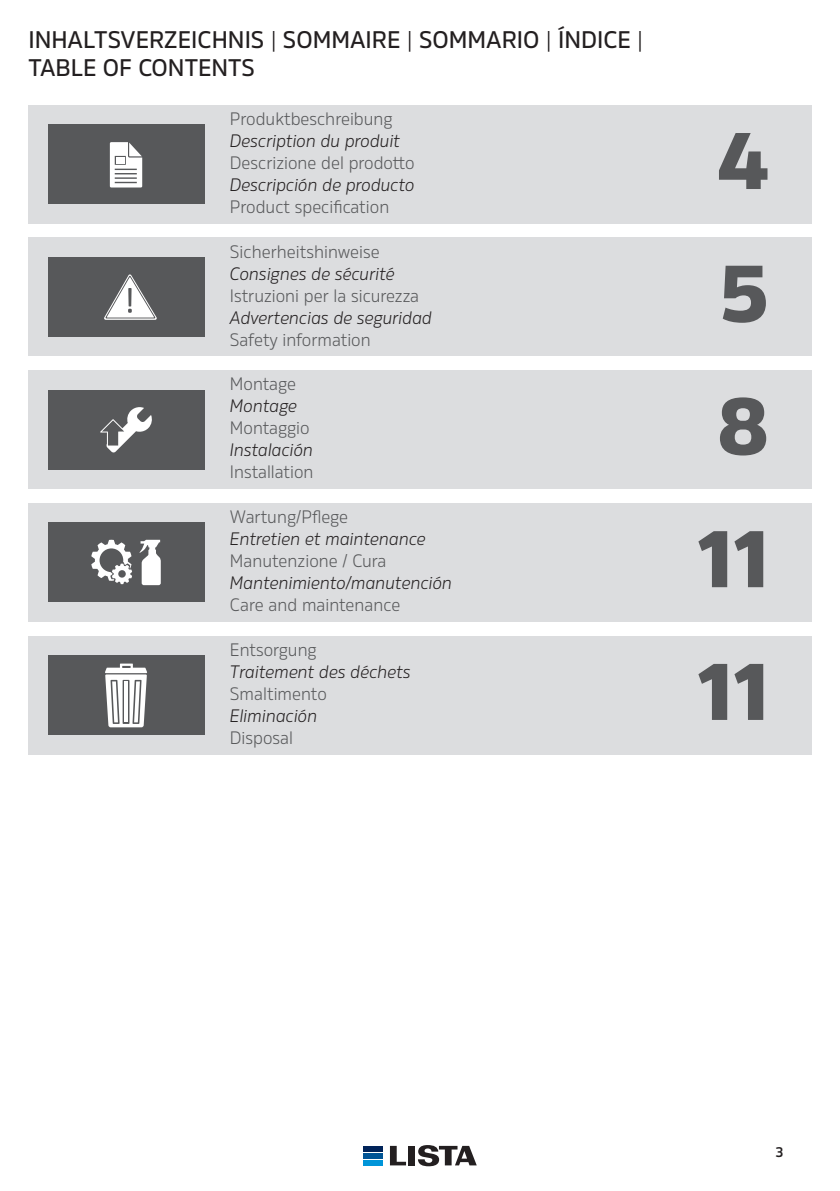
<style>
.page{position:relative;width:840px;height:1191px;background:#fff}
.page>*{position:absolute;margin:0;border:0;box-sizing:border-box;transform-origin:0 0}
.t1{font:800 80px "Rleud";color:#57585a}
.t2{font:500 24px/28px "Rleud";color:#231f20}
.t3{font:300 18px "Rleud";color:#57585a}
.t4{font:italic 300 18px "Rleud";color:#231f20}
.t5{font:600 14px "Rleud";color:#231f20}
.s1{font-weight:300;font-style:italic}
</style>
<div class="page">
<div style="left:28px;top:105px;width:783px;height:118px;background:#dcdddf"></div>
<div style="left:28px;top:238px;width:783px;height:118px;background:#dcdddf"></div>
<div style="left:28px;top:370px;width:783px;height:119px;background:#dcdddf"></div>
<div style="left:28px;top:503px;width:783px;height:118px;background:#dcdddf"></div>
<div style="left:28px;top:636px;width:783px;height:118px;background:#dcdddf"></div>
<div style="left:48px;top:390px;width:156px;height:79px;background:#57585a"></div>
<svg style="left:100px;top:407px;width:52px;height:45px"></svg>
<div style="left:48px;top:125px;width:156px;height:79px;background:#57585a"></div>
<svg style="left:110px;top:142px;width:32px;height:45px"></svg>
<div style="left:48px;top:523px;width:156px;height:79px;background:#57585a"></div>
<svg style="left:91px;top:540px;width:41px;height:44px"></svg>
<svg style="left:139px;top:540px;width:22px;height:45px"></svg>
<div style="left:48px;top:257px;width:156px;height:80px;background:#57585a"></div>
<svg style="left:104px;top:274px;width:53px;height:46px"></svg>
<div style="left:48px;top:655px;width:156px;height:80px;background:#57585a"></div>
<svg style="left:105px;top:663px;width:42px;height:64px"></svg>
<div style="left:363px;top:1145px;width:19px;height:6px;background:#002359"></div>
<div style="left:363px;top:1152px;width:19px;height:6px;background:#005495"></div>
<div style="left:363px;top:1159px;width:19px;height:6px;background:#0095d9"></div>
<svg style="left:390px;top:1145px;width:16px;height:20px"></svg>
<div style="left:408px;top:1145px;width:6px;height:20px;background:#231f20"></div>
<svg style="left:418px;top:1145px;width:58px;height:21px"></svg>
<h2 class="t2" style="left:28px;top:24px;width:616px">INHALTSVERZEICHNIS <span class="s1">|</span> SOMMAIRE <span class="s1">|</span> SOMMARIO <span class="s1">|</span> ÍNDICE <span class="s1">|<br></span>TABLE OF CONTENTS</h2>
<p class="t3" style="left:230px;top:107px;width:164px">Produktbeschreibung</p>
<p class="t4" style="left:230px;top:129px;width:172px">Description du produit</p>
<p class="t3" style="left:230px;top:151px;width:186px">Descrizione del prodotto</p>
<p class="t4" style="left:230px;top:173px;width:186px">Descripción de producto</p>
<p class="t3" style="left:230px;top:195px;width:161px">Product specification</p>
<p class="t3" style="left:230px;top:240px;width:151px">Sicherheitshinweise</p>
<p class="t4" style="left:230px;top:262px;width:166px">Consignes de sécurité</p>
<p class="t3" style="left:230px;top:284px;width:191px">Istruzioni per la sicurezza</p>
<p class="t4" style="left:230px;top:306px;width:203px">Advertencias de seguridad</p>
<p class="t3" style="left:230px;top:328px;width:142px">Safety information</p>
<p class="t3" style="left:230px;top:372px;width:68px">Montage</p>
<p class="t4" style="left:230px;top:394px;width:69px">Montage</p>
<p class="t3" style="left:230px;top:416px;width:81px">Montaggio</p>
<p class="t4" style="left:230px;top:438px;width:85px">Instalación</p>
<p class="t3" style="left:230px;top:460px;width:85px">Installation</p>
<p class="t3" style="left:230px;top:505px;width:120px">Wartung/Pflege</p>
<p class="t4" style="left:230px;top:527px;width:197px">Entretien et maintenance</p>
<p class="t3" style="left:230px;top:549px;width:158px">Manutenzione / Cura</p>
<p class="t4" style="left:230px;top:571px;width:224px">Mantenimiento/manutención</p>
<p class="t3" style="left:230px;top:593px;width:172px">Care and maintenance</p>
<p class="t3" style="left:230px;top:638px;width:88px">Entsorgung</p>
<p class="t4" style="left:230px;top:660px;width:182px">Traitement des déchets</p>
<p class="t3" style="left:230px;top:682px;width:98px">Smaltimento</p>
<p class="t4" style="left:230px;top:704px;width:89px">Eliminación</p>
<p class="t3" style="left:230px;top:726px;width:65px">Disposal</p>
<h1 class="t1" style="left:716px;top:103px;width:53px">4</h1>
<h1 class="t1" style="left:720px;top:235px;width:50px">5</h1>
<h1 class="t1" style="left:716px;top:368px;width:53px">8</h1>
<h1 class="t1" style="left:696px;top:501px;width:73px">11</h1>
<h1 class="t1" style="left:696px;top:633px;width:73px">11</h1>
<p class="t5" style="left:775px;top:1142px;width:9px">3</p>
</div>
